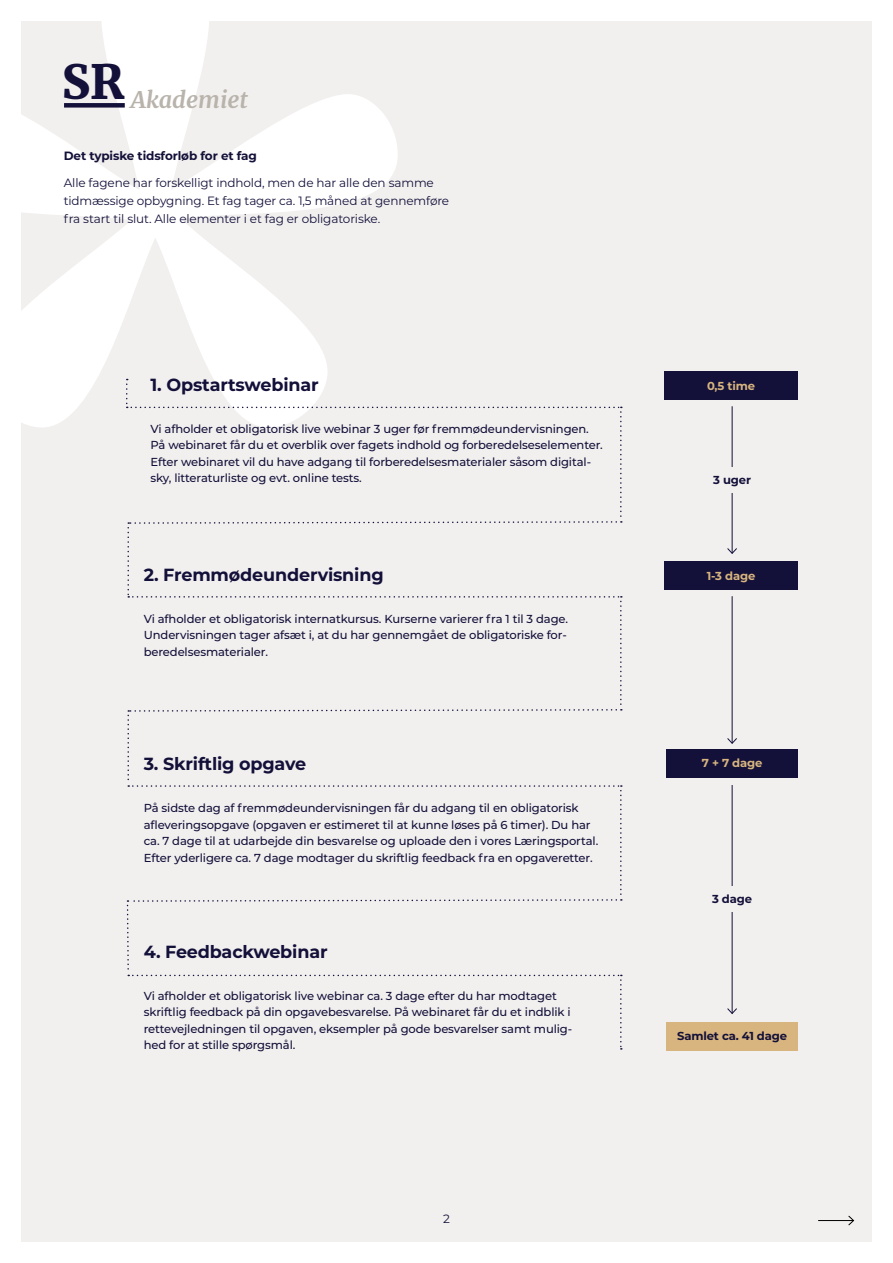
<style>
.page{position:relative;width:893px;height:1263px;background:#fff}
.page>*{position:absolute;margin:0;border:0;box-sizing:border-box;transform-origin:0 0}
.t1{font:italic 700 23.1px "Merriweather";color:#b8b3ab}
.t2{font:700 17.55px "Montserrat";letter-spacing:-.01em;color:#131039}
.t3{font:12px/18px "Montserrat";letter-spacing:-.01em;color:#131039}
.t4{font:700 12px "Montserrat";letter-spacing:-.01em;color:#131039}
.t5{font:500 11.55px/16.5px "Montserrat";letter-spacing:-.01em;color:#131039}
.t6{font:700 11.55px "Montserrat";letter-spacing:-.01em;color:#131039}
.t7{font:700 11.55px "Montserrat";letter-spacing:-.01em;color:#d8b57f}
</style>
<div class="page">
<div style="left:21px;top:21px;width:851px;height:1221px;background:#f2f0ef"></div>
<svg style="left:21px;top:21px;width:377px;height:406px"></svg>
<svg style="left:126px;top:379px;width:496px;height:670px"></svg>
<hr style="left:732px;top:406px;width:1px;height:147px;background:#131039">
<svg style="left:727px;top:548px;width:10px;height:6px"></svg>
<hr style="left:732px;top:785px;width:1px;height:228px;background:#131039">
<svg style="left:727px;top:1008px;width:10px;height:6px"></svg>
<hr style="left:732px;top:596px;width:1px;height:147px;background:#131039">
<svg style="left:727px;top:738px;width:10px;height:6px"></svg>
<div style="left:64px;top:103px;width:61px;height:5px;background:#131039"></div>
<hr style="left:818px;top:1220px;width:35px;height:1px;background:#000">
<svg style="left:848px;top:1215px;width:6px;height:11px"></svg>
<div style="left:664px;top:561px;width:134px;height:28px;background:#131039"></div>
<div style="left:666px;top:749px;width:132px;height:28px;background:#131039"></div>
<div style="left:666px;top:1022px;width:132px;height:28px;background:#d8b57f"></div>
<div style="left:664px;top:371px;width:134px;height:29px;background:#131039"></div>
<div style="left:713px;top:467px;width:38px;height:26px;background:#f2f0ef"></div>
<div style="left:712px;top:887px;width:40px;height:25px;background:#f2f0ef"></div>
<h1 class="t1" style="left:62px;top:83px;width:187px"><sup>SR</sup> Akademiet</h1>
<p class="t4" style="left:64px;top:148px;width:195px">Det typiske tidsforløb for et fag</p>
<p class="t3" style="left:64px;top:173px;width:387px">Alle fagene har forskelligt indhold, men de har alle den samme tidmæssige opbygning. Et fag tager ca. 1,5 måned at gennemføre fra start til slut. Alle elementer i et fag er obligatoriske.</p>
<h2 class="t2" style="left:151px;top:372px;width:170px">1. Opstartswebinar</h2>
<p class="t5" style="left:151px;top:420px;width:454px">Vi afholder et obligatorisk live webinar 3 uger før fremmødeundervisningen.<br>På webinaret får du et overblik over fagets indhold og forberedelseselementer.<br>Efter webinaret vil du have adgang til forberedelsesmaterialer såsom digital&shy;sky, litteraturliste og evt. online tests.</p>
<h2 class="t2" style="left:144px;top:562px;width:241px">2. Fremmødeundervisning</h2>
<p class="t5" style="left:144px;top:610px;width:426px;text-align:justify">Vi afholder et obligatorisk internatkursus. Kurserne varierer fra 1 til 3 dage.<br>Undervisningen tager afsæt i, at du har gennemgået de obligatoriske for&shy;beredelsesmaterialer.</p>
<h2 class="t2" style="left:144px;top:751px;width:164px">3. Skriftlig opgave</h2>
<p class="t5" style="left:144px;top:799px;width:456px">På sidste dag af fremmødeundervisningen får du adgang til en obligatorisk afleveringsopgave (opgaven er estimeret til at kunne løses på 6 timer). Du har ca. 7 dage til at udarbejde din besvarelse og uploade den i vores Læringsportal.<br>Efter yderligere ca. 7 dage modtager du skriftlig feedback fra en opgaveretter.</p>
<h2 class="t2" style="left:144px;top:939px;width:185px">4. Feedbackwebinar</h2>
<p class="t5" style="left:144px;top:987px;width:430px">Vi afholder et obligatorisk live webinar ca. 3 dage efter du har modtaget skriftlig feedback på din opgavebesvarelse. På webinaret får du et indblik i rettevejledningen til opgaven, eksempler på gode besvarelser samt mulig&shy;hed for at stille spørgsmål.</p>
<p class="t3" style="left:443px;top:1209px;width:8px">2</p>
<p class="t7" style="left:707px;top:377px;width:50px">0,5 time</p>
<p class="t6" style="left:713px;top:472px;width:39px">3 uger</p>
<p class="t7" style="left:707px;top:567px;width:50px">1-3 dage</p>
<p class="t7" style="left:702px;top:755px;width:62px">7 + 7 dage</p>
<p class="t6" style="left:712px;top:891px;width:42px">3 dage</p>
<p class="t6" style="left:677px;top:1028px;width:112px">Samlet ca. 41 dage</p>
</div>
